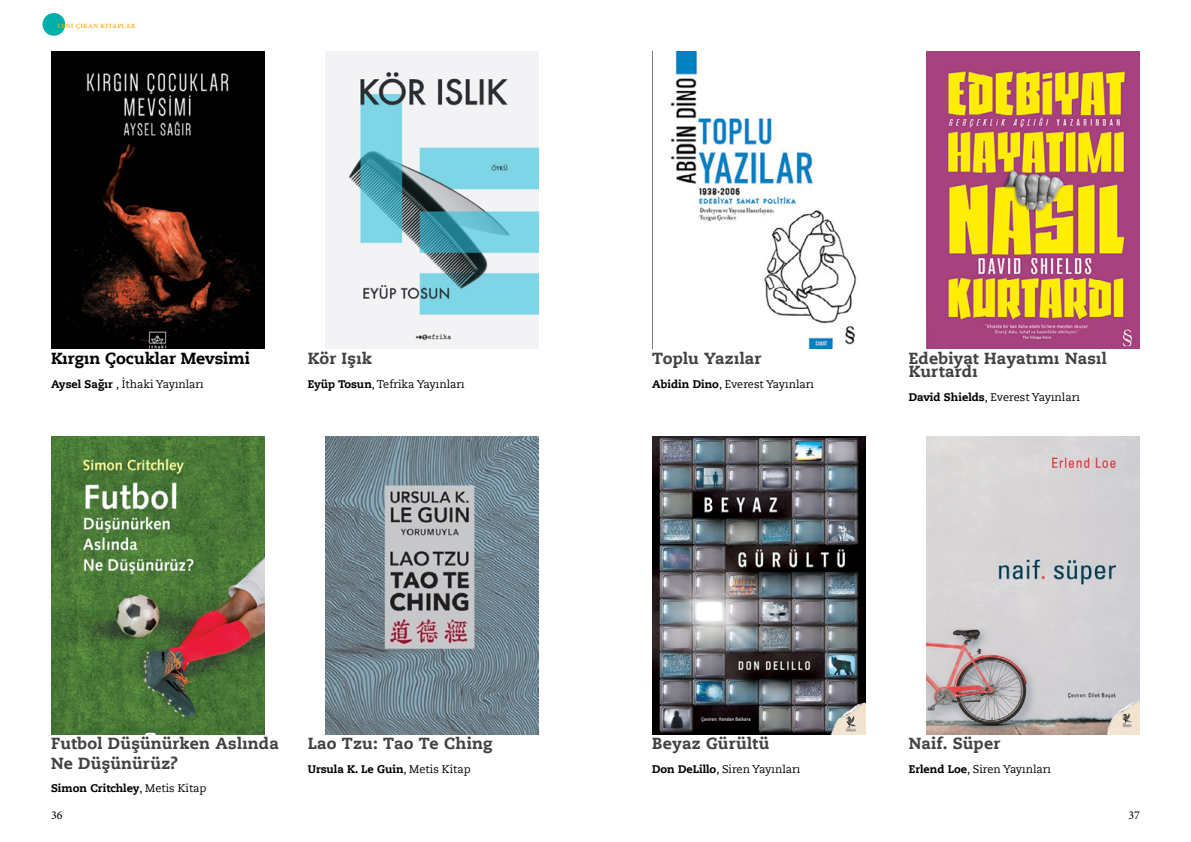
<style>
.page{position:relative;width:1191px;height:842px;background:#fff}
.page>*{position:absolute;margin:0;border:0;box-sizing:border-box;transform-origin:0 0}
.t1{font:700 16px/19.2px "Caecilia LT Std Roman";letter-spacing:.01em;color:#414042}
.t2{font:700 16px "Caecilia LT Std Roman";color:#000}
.t3{font:12px "Minion Pro";color:#000}
.t4{font:11px "Caecilia LT Std Roman";color:#000}
.t5{font:700 11px "Caecilia LT Std Roman";color:#000}
.t6{font:9px "Minion Pro";color:#ffa300}
.s1{font-weight:700}
.s2{font-weight:400}
</style>
<div class="page">
<img style="left:51px;top:51px;width:213px;height:298px">
<img style="left:325px;top:51px;width:214px;height:298px">
<img style="left:51px;top:437px;width:213px;height:297px">
<img style="left:325px;top:437px;width:214px;height:297px">
<div style="left:43px;top:13px;width:22px;height:23px;background:#00afaa;border-radius:50%"></div>
<img style="left:652px;top:51px;width:205px;height:298px">
<img style="left:926px;top:51px;width:214px;height:298px">
<img style="left:652px;top:437px;width:213px;height:297px">
<img style="left:926px;top:437px;width:214px;height:297px">
<p class="t6" style="left:57px;top:19px;width:80px">yeni çıkan kitaplar</p>
<h1 class="t2" style="left:51px;top:348px;width:201px">Kırgın Çocuklar Mevsimi</h1>
<p class="t4" style="left:51px;top:377px;width:154px"><span class="s1">Aysel Sağır</span> , İthaki Yayınları</p>
<h1 class="t1" style="left:308px;top:348px;width:66px">Kör Işık</h1>
<p class="t4" style="left:308px;top:377px;width:158px"><span class="s1">Eyüp Tosun</span>, Tefrika Yayınları</p>
<h1 class="t1" style="left:51px;top:734px;width:229px">Futbol Düşünürken Aslında<br>Ne Düşünürüz?</h1>
<p class="t5" style="left:51px;top:781px;width:157px">Simon Critchley<span class="s2">, Metis Kitap</span></p>
<h1 class="t1" style="left:308px;top:734px;width:186px">Lao Tzu: Tao Te Ching</h1>
<p class="t5" style="left:308px;top:762px;width:164px">Ursula K. Le Guin<span class="s2">, Metis Kitap</span></p>
<h1 class="t1" style="left:652px;top:348px;width:111px">Toplu Yazılar</h1>
<p class="t4" style="left:652px;top:377px;width:163px"><span class="s1">Abidin Dino</span>, Everest Yayınları</p>
<h1 class="t1" style="left:909px;top:351px;width:199px;line-height:13.5px">Edebiyat Hayatımı Nasıl<br>Kurtardı</h1>
<p class="t4" style="left:909px;top:390px;width:172px"><span class="s1">David Shields</span>, Everest Yayınları</p>
<h1 class="t1" style="left:652px;top:734px;width:119px">Beyaz Gürültü</h1>
<p class="t4" style="left:652px;top:762px;width:150px"><span class="s1">Don DeLillo</span>, Siren Yayınları</p>
<h1 class="t1" style="left:909px;top:734px;width:93px">Naif. Süper</h1>
<p class="t4" style="left:909px;top:762px;width:144px"><span class="s1">Erlend Loe</span>, Siren Yayınları</p>
<p class="t3" style="left:51px;top:807px;width:13px">36</p>
<p class="t3" style="left:1128px;top:807px;width:13px">37</p>
</div>
